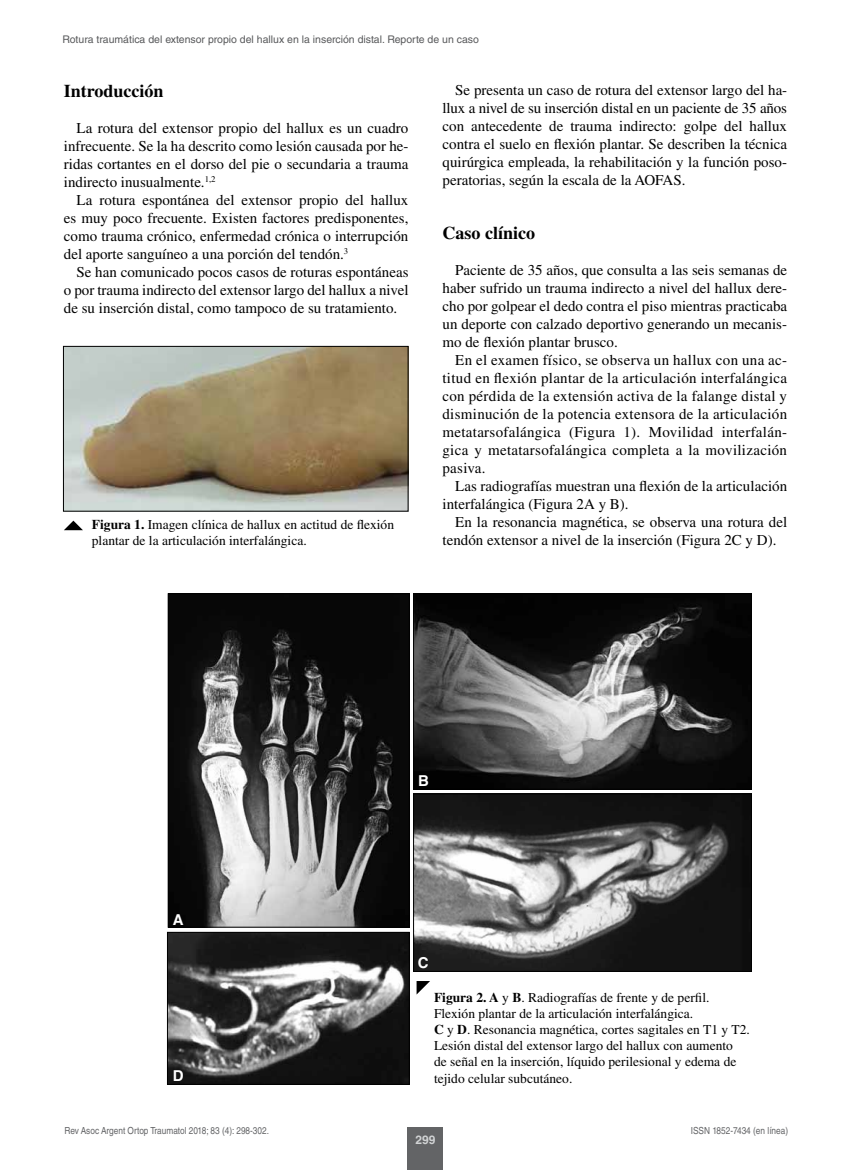
<style>
.page{position:relative;width:851px;height:1170px;background:#fff}
.page>*{position:absolute;margin:0;border:0;box-sizing:border-box;transform-origin:0 0}
.t1{font:700 18px "Times LT Std";color:#000}
.t2{font:15px/18px "Times LT Std";color:#000;text-align:justify}
.t3{font:700 15px "Helvetica LT Std";color:#fff}
.t4{font:13.5px/16.2px "Times LT Std";color:#000}
.t5{font:700 12px "Helvetica LT Std";color:#d1d3d4}
.t6{font:10.5px "Helvetica LT Std";color:#58595b}
.t7{font:9.75px "Helvetica LT Std";color:#636466;scale:.85 1}
.s1{font-weight:700}
</style>
<div class="page">
<div style="left:407px;top:1127px;width:36px;height:42px;background:#636466"></div>
<img style="left:65px;top:348px;width:341px;height:161px">
<div style="left:63px;top:346px;width:345px;height:165px;border:1px solid #000"></div>
<img style="left:170px;top:595px;width:237px;height:330px">
<div style="left:168px;top:593px;width:241px;height:334px;border:1px solid #000"></div>
<img style="left:415px;top:595px;width:334px;height:192px">
<div style="left:413px;top:593px;width:338px;height:196px;border:1px solid #000"></div>
<img style="left:415px;top:795px;width:334px;height:174px">
<div style="left:413px;top:793px;width:338px;height:178px;border:1px solid #000"></div>
<img style="left:169px;top:933px;width:238px;height:149px">
<div style="left:167px;top:931px;width:242px;height:153px;border:1px solid #000"></div>
<svg style="left:64px;top:520px;width:19px;height:10px"></svg>
<svg style="left:416px;top:981px;width:14px;height:13px"></svg>
<p class="t6" style="left:62px;top:33px;width:418px">Rotura traumática del extensor propio del hallux en la inserción distal. Reporte de un caso</p>
<p class="t1" style="left:64px;top:80px;width:101px">Introducción</p>
<p class="t2" style="left:64px;top:119px;width:346px;text-indent:13px">La rotura del extensor propio del hallux es un cuadro infrecuente. Se la ha descrito como lesión causada por he&shy;ridas cortantes en el dorso del pie o secundaria a trauma indirecto inusualmente.<sup>1,2</sup></p>
<p class="t2" style="left:64px;top:191px;width:346px;text-indent:13px">La rotura espontánea del extensor propio del hallux es muy poco frecuente. Existen factores predisponentes, como trauma crónico, enfermedad crónica o interrupción del aporte sanguíneo a una porción del tendón.<sup>3</sup></p>
<p class="t2" style="left:64px;top:263px;width:346px;text-indent:13px">Se han comunicado pocos casos de roturas espontáneas o por trauma indirecto del extensor largo del hallux a nivel de su inserción distal, como tampoco de su tratamiento.</p>
<p class="t4" style="left:92px;top:516px;width:304px"><span class="s1">Figura 1.</span> Imagen clínica de hallux en actitud de flexión plantar de la articulación interfalángica.</p>
<p class="t2" style="left:442px;top:81px;width:346px;text-indent:13px">Se presenta un caso de rotura del extensor largo del ha&shy;llux a nivel de su inserción distal en un paciente de 35 años con antecedente de trauma indirecto: golpe del hallux contra el suelo en flexión plantar. Se describen la técnica quirúrgica empleada, la rehabilitación y la función poso&shy;peratorias, según la escala de la AOFAS.</p>
<p class="t1" style="left:442px;top:222px;width:94px">Caso clínico</p>
<p class="t2" style="left:442px;top:261px;width:346px;text-indent:13px">Paciente de 35 años, que consulta a las seis semanas de haber sufrido un trauma indirecto a nivel del hallux dere&shy;cho por golpear el dedo contra el piso mientras practicaba un deporte con calzado deportivo generando un mecanis&shy;mo de flexión plantar brusco.</p>
<p class="t2" style="left:442px;top:351px;width:346px;text-indent:13px">En el examen físico, se observa un hallux con una ac&shy;titud en flexión plantar de la articulación interfalángica con pérdida de la extensión activa de la falange distal y disminución de la potencia extensora de la articulación metatarsofalángica (Figura 1). Movilidad interfalán&shy;gica y metatarsofalángica completa a la movilización pasiva.</p>
<p class="t2" style="left:442px;top:477px;width:346px;text-indent:13px">Las radiografías muestran una flexión de la articulación interfalángica (Figura 2A y B).</p>
<p class="t2" style="left:442px;top:513px;width:346px;text-indent:13px">En la resonancia magnética, se observa una rotura del tendón extensor a nivel de la inserción (Figura 2C y D).</p>
<p class="t3" style="left:173px;top:910px;width:12px">A</p>
<p class="t3" style="left:173px;top:1066px;width:12px">D</p>
<p class="t3" style="left:418px;top:771px;width:12px">B</p>
<p class="t3" style="left:418px;top:953px;width:12px">C</p>
<p class="t4" style="left:434px;top:988px;width:317px"><span class="s1">Figura 2. A</span> y <span class="s1">B</span>. Radiografías de frente y de perfil.<br>Flexión plantar de la articulación interfalángica.<br><span class="s1">C</span> y <span class="s1">D</span>. Resonancia magnética, cortes sagitales en T1 y T2.<br>Lesión distal del extensor largo del hallux con aumento<br>de señal en la inserción, líquido perilesional y edema de tejido celular subcutáneo.</p>
<p class="t7" style="left:64px;top:1125px;width:242px">Rev Asoc Argent Ortop Traumatol 2018; 83 (4): 298-302.</p>
<p class="t5" style="left:415px;top:1131px;width:22px">299</p>
<p class="t7" style="left:690px;top:1125px;width:116px">ISSN 1852-7434 (en línea)</p>
</div>
